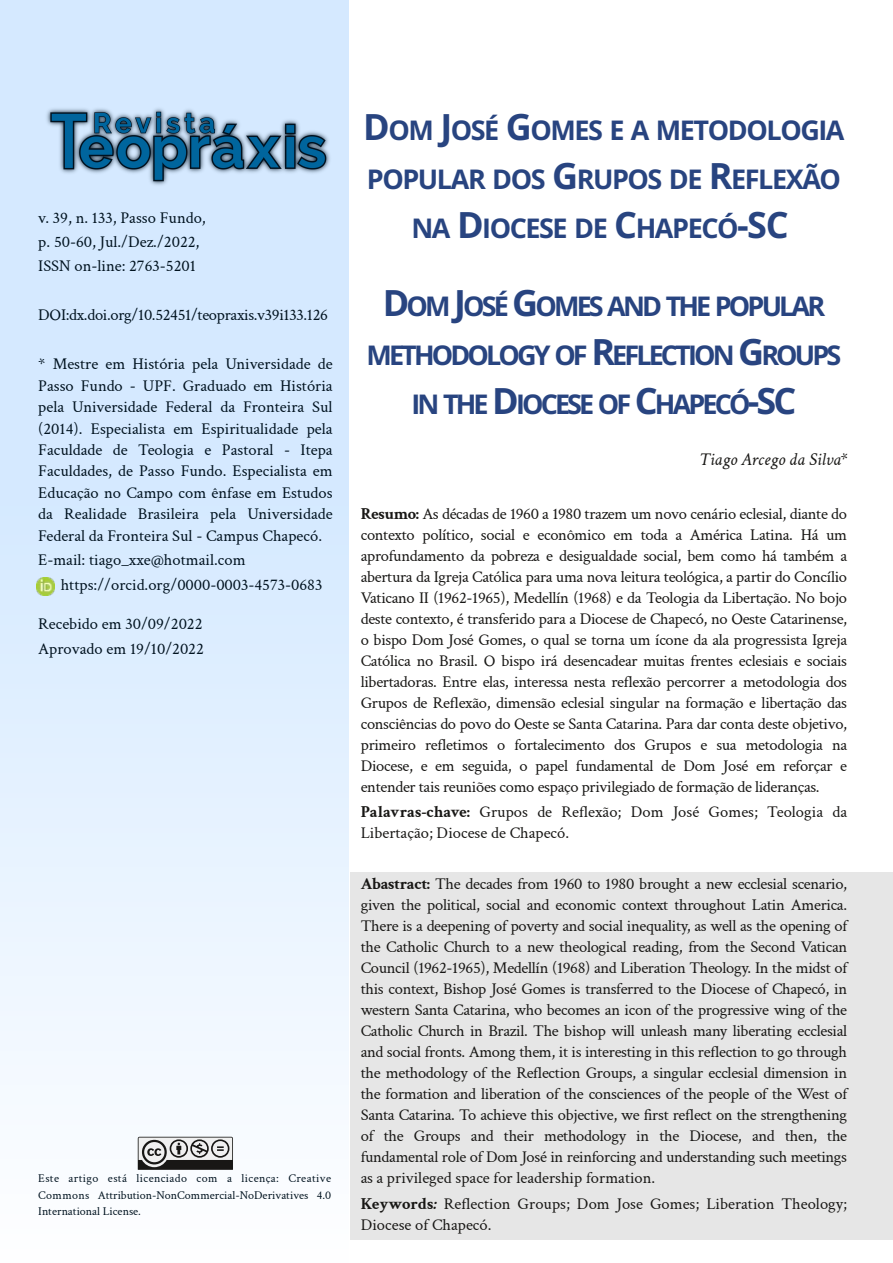
<style>
.page{position:relative;width:893px;height:1263px;background:#fff}
.page>*{position:absolute;margin:0;border:0;box-sizing:border-box;transform-origin:0 0}
.t1{font:700 27px/49.1px "Open Sans";letter-spacing:-.105em;color:#284480;text-align:center}
.t2{font:700 27px/49.1px "Open Sans";letter-spacing:-.055em;color:#284480;text-align:center}
.t3{font:italic 18px "Crimson Text";color:#181715}
.t4{font:16.5px/21px "Crimson Text";color:#181715;text-align:justify}
.t5{font:16.5px/21.5px "Crimson Text";color:#00121f}
.t6{font:16.5px "Crimson Text";letter-spacing:-.02em;color:#00121f}
.t7{font:12px/16.5px "Crimson Text";color:#00121f;text-align:justify}
.s1{font-size:36px}
.s2{font-weight:700}
.s3{font-weight:700;font-style:italic}
</style>
<div class="page">
<div style="left:0;top:0;width:349px;height:1263px;background:#fff;opacity:.2"></div>
<img style="left:39px;top:106px;width:293px;height:81px">
<svg style="left:138px;top:1137px;width:95px;height:33px"></svg>
<div style="left:350px;top:873px;width:543px;height:367px;background:#e6e6e6"></div>
<img style="left:37px;top:578px;width:18px;height:18px">
<p class="t5" style="left:38px;top:205px;width:169px;line-height:24.5px">v. 39, n. 133, Passo Fundo, p. 50-60, Jul./Dez./2022,<br>ISSN on-line: 2763-5201</p>
<p class="t6" style="left:38px;top:305px;width:291px">DOI:dx.doi.org/10.52451/teopraxis.v39i133.126</p>
<p class="t5" style="left:38px;top:354px;width:296px;text-align:justify">* Mestre em História pela Universidade de Passo Fundo - UPF. Graduado em História pela Universidade Federal da Fronteira Sul (2014). Especialista em Espiritualidade pela Faculdade de Teologia e Pastoral - Itepa Faculdades, de Passo Fundo. Especialista em Educação no Campo com ênfase em Estudos da Realidade Brasileira pela Universidade Federal da Fronteira Sul - Campus Chapecó.</p>
<p class="t5" style="left:61px;top:548px;width:263px;line-height:24.5px;text-indent:-22px">E-mail: tiago_xxe@hotmail.com https://orcid.org/0000-0003-4573-0683</p>
<p class="t5" style="left:38px;top:612px;width:167px;line-height:24.5px">Recebido em 30/09/2022<br>Aprovado em 19/10/2022</p>
<p class="t7" style="left:38px;top:1170px;width:294px">Este artigo está licenciado com a licença: Creative Commons Attribution-NonCommercial-NoDerivatives 4.0<br>International License.</p>
<h1 class="t2" style="left:363px;top:105px;width:483px"><span class="s1">D</span>OM <span class="s1">J</span>OSÉ <span class="s1">G</span>OMES E A METODOLOGIA<br>POPULAR DOS <span class="s1">G</span>RUPOS DE <span class="s1">R</span>EFLEXÃO<br>NA <span class="s1">D</span>IOCESE DE <span class="s1">C</span>HAPECÓ<span class="s1">-SC</span></h1>
<h1 class="t1" style="left:367px;top:281px;width:476px"><span class="s1">D</span>OM <span class="s1">J</span>OSÉ <span class="s1">G</span>OMES AND THE POPULAR<br>METHODOLOGY OF <span class="s1">R</span>EFLECTION <span class="s1">G</span>ROUPS<br>IN THE <span class="s1">D</span>IOCESE OF <span class="s1">C</span>HAPECÓ<span class="s1">-SC</span></h1>
<p class="t3" style="left:699px;top:447px;width:149px">Tiago Arcego da Silva*</p>
<p class="t4" style="left:361px;top:503px;width:488px"><span class="s2">Resumo:</span> As décadas de 1960 a 1980 trazem um novo cenário eclesial, diante do contexto político, social e econômico em toda a América Latina. Há um aprofundamento da pobreza e desigualdade social, bem como há também a abertura da Igreja Católica para uma nova leitura teológica, a partir do Concílio Vaticano II (1962-1965), Medellín (1968) e da Teologia da Libertação. No bojo deste contexto, é transferido para a Diocese de Chapecó, no Oeste Catarinense, o bispo Dom José Gomes, o qual se torna um ícone da ala progressista Igreja Católica no Brasil. O bispo irá desencadear muitas frentes eclesiais e sociais libertadoras. Entre elas, interessa nesta reflexão percorrer a metodologia dos Grupos de Reflexão, dimensão eclesial singular na formação e libertação das consciências do povo do Oeste se Santa Catarina. Para dar conta deste objetivo, primeiro refletimos o fortalecimento dos Grupos e sua metodologia na Diocese, e em seguida, o papel fundamental de Dom José em reforçar e entender tais reuniões como espaço privilegiado de formação de lideranças.</p>
<p class="t4" style="left:361px;top:802px;width:488px"><span class="s2">Palavras-chave:</span> Grupos de Reflexão; Dom José Gomes; Teologia da<br>Libertação; Diocese de Chapecó.</p>
<p class="t4" style="left:361px;top:874px;width:488px"><span class="s2">Abastract:</span> The decades from 1960 to 1980 brought a new ecclesial scenario, given the political, social and economic context throughout Latin America.<br>There is a deepening of poverty and social inequality, as well as the opening of the Catholic Church to a new theological reading, from the Second Vatican Council (1962-1965), Medellín (1968) and Liberation Theology. In the midst of this context, Bishop José Gomes is transferred to the Diocese of Chapecó, in western Santa Catarina, who becomes an icon of the progressive wing of the Catholic Church in Brazil. The bishop will unleash many liberating ecclesial and social fronts. Among them, it is interesting in this reflection to go through the methodology of the Reflection Groups, a singular ecclesial dimension in the formation and liberation of the consciences of the people of the West of Santa Catarina. To achieve this objective, we first reflect on the strengthening of the Groups and their methodology in the Diocese, and then, the fundamental role of Dom José in reinforcing and understanding such meetings as a privileged space for leadership formation.</p>
<p class="t4" style="left:361px;top:1193px;width:488px"><span class="s2">Keywords</span><span class="s3">:</span> Reflection Groups; Dom Jose Gomes; Liberation Theology;<br>Diocese of Chapecó.</p>
</div>
